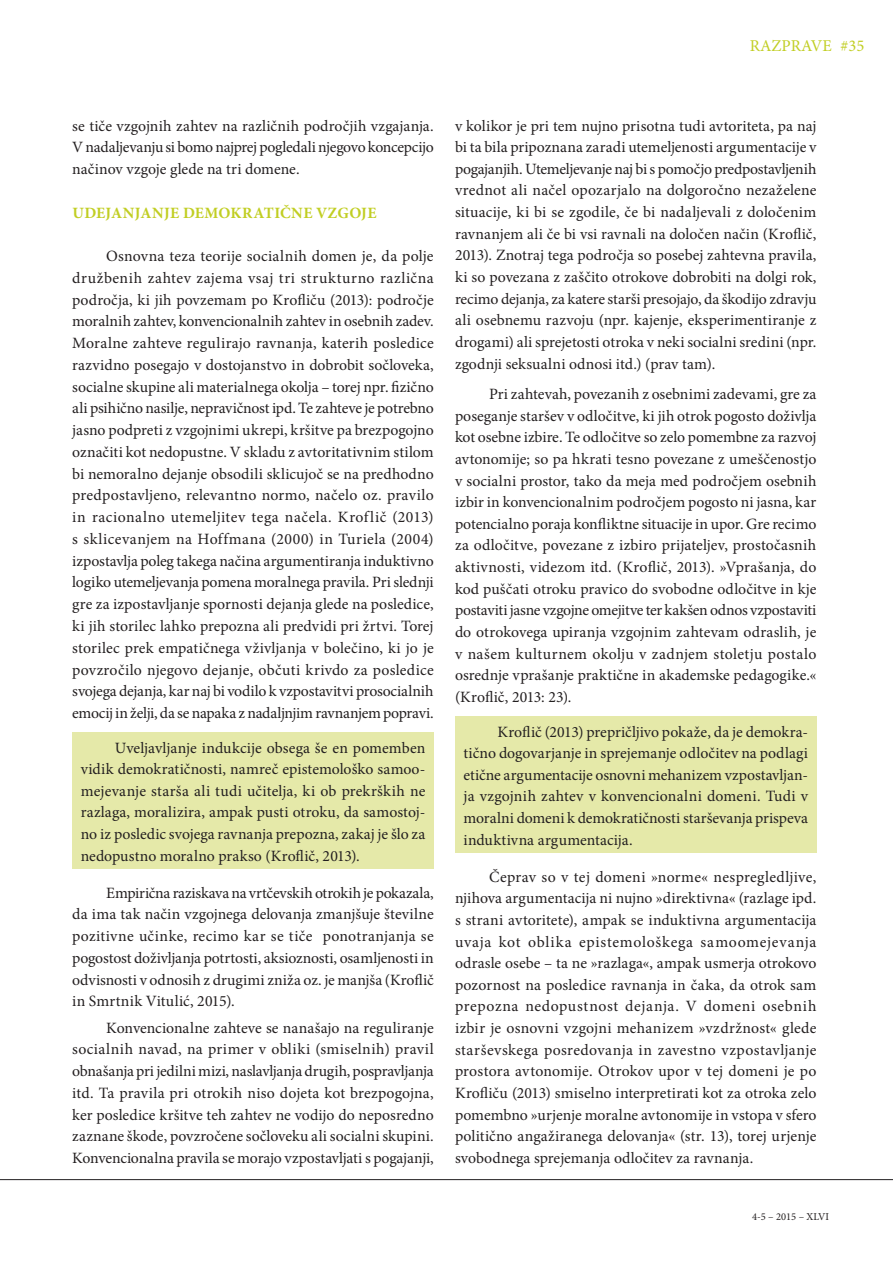
<style>
.page{position:relative;width:893px;height:1263px;background:#fff}
.page>*{position:absolute;margin:0;border:0;box-sizing:border-box;transform-origin:0 0}
.t1{font:16.5px "Minion Pro";color:#c1ce23}
.Tekst{font:15.75px/21.6px "Minion Pro";color:#231f20;text-align:justify}
.Podnaslov{font:700 15.75px "Minion Pro";letter-spacing:.02em;color:#c1ce23}
.t2{font:10.5px "Minion Pro";color:#231f20}
</style>
<div class="page">
<hr style="left:0;top:1179px;width:893px;height:1px;background:#231f20">
<div style="left:72px;top:733px;width:362px;height:136px;background:#e5e9a9"></div>
<div style="left:455px;top:717px;width:362px;height:136px;background:#e5e9a9"></div>
<p class="t1" style="left:750px;top:35px;width:83px">RAZPRAVE</p>
<p class="t1" style="left:840px;top:34px;width:25px">#35</p>
<p class="Tekst" style="left:72px;top:115px;width:363px">se tiče vzgojnih zahtev na različnih področjih vzgajanja.<br>V nadaljevanju si bomo najprej pogledali njegovo koncepcijo načinov vzgoje glede na tri domene.</p>
<p class="Podnaslov" style="left:72px;top:201px;width:306px">UDEJANJANJE DEMOKRATIČNE VZGOJE</p>
<p class="Tekst" style="left:72px;top:245px;width:363px;text-indent:34px">Osnovna teza teorije socialnih domen je, da polje družbenih zahtev zajema vsaj tri strukturno različna področja, ki jih povzemam po Krofliču (2013): področje moralnih zahtev, konvencionalnih zahtev in osebnih zadev.<br>Moralne zahteve regulirajo ravnanja, katerih posledice razvidno posegajo v dostojanstvo in dobrobit sočloveka, socialne skupine ali materialnega okolja – torej npr. fizično ali psihično nasilje, nepravičnost ipd. Te zahteve je potrebno jasno podpreti z vzgojnimi ukrepi, kršitve pa brezpogojno označiti kot nedopustne. V skladu z avtoritativnim stilom bi nemoralno dejanje obsodili sklicujoč se na predhodno predpostavljeno, relevantno normo, načelo oz. pravilo in racionalno utemeljitev tega načela. Kroflič (2013) s sklicevanjem na Hoffmana (2000) in Turiela (2004) izpostavlja poleg takega načina argumentiranja induktivno logiko utemeljevanja pomena moralnega pravila. Pri slednji gre za izpostavljanje spornosti dejanja glede na posledice, ki jih storilec lahko prepozna ali predvidi pri žrtvi. Torej storilec prek empatičnega vživljanja v bolečino, ki jo je povzročilo njegovo dejanje, občuti krivdo za posledice svojega dejanja, kar naj bi vodilo k vzpostavitvi prosocialnih emocij in želji, da se napaka z nadaljnjim ravnanjem popravi.</p>
<p class="Tekst" style="left:81px;top:737px;width:346px;text-indent:34px">Uveljavljanje indukcije obsega še en pomemben vidik demokratičnosti, namreč epistemološko samoo&shy;mejevanje starša ali tudi učitelja, ki ob prekrških ne razlaga, moralizira, ampak pusti otroku, da samostoj&shy;no iz posledic svojega ravnanja prepozna, zakaj je šlo za nedopustno moralno prakso (Kroflič, 2013).</p>
<p class="Tekst" style="left:72px;top:882px;width:363px;text-indent:34px">Empirična raziskava na vrtčevskih otrokih je pokazala, da ima tak način vzgojnega delovanja zmanjšuje številne pozitivne učinke, recimo kar se tiče ponotranjanja se pogostost doživljanja potrtosti, aksioznosti, osamljenosti in odvisnosti v odnosih z drugimi zniža oz. je manjša (Kroflič in Smrtnik Vitulić, 2015).</p>
<p class="Tekst" style="left:72px;top:1017px;width:363px;text-indent:34px">Konvencionalne zahteve se nanašajo na reguliranje socialnih navad, na primer v obliki (smiselnih) pravil obnašanja pri jedilni mizi, naslavljanja drugih, pospravljanja itd. Ta pravila pri otrokih niso dojeta kot brezpogojna, ker posledice kršitve teh zahtev ne vodijo do neposredno zaznane škode, povzročene sočloveku ali socialni skupini.<br>Konvencionalna pravila se morajo vzpostavljati s pogajanji,</p>
<p class="Tekst" style="left:455px;top:115px;width:363px">v kolikor je pri tem nujno prisotna tudi avtoriteta, pa naj bi ta bila pripoznana zaradi utemeljenosti argumentacije v pogajanjih. Utemeljevanje naj bi s pomočjo predpostavljenih vrednot ali načel opozarjalo na dolgoročno nezaželene situacije, ki bi se zgodile, če bi nadaljevali z določenim ravnanjem ali če bi vsi ravnali na določen način (Kroflič, 2013). Znotraj tega področja so posebej zahtevna pravila, ki so povezana z zaščito otrokove dobrobiti na dolgi rok, recimo dejanja, za katere starši presojajo, da škodijo zdravju ali osebnemu razvoju (npr. kajenje, eksperimentiranje z drogami) ali sprejetosti otroka v neki socialni sredini (npr. zgodnji seksualni odnosi itd.) (prav tam).</p>
<p class="Tekst" style="left:455px;top:383px;width:363px;text-indent:34px">Pri zahtevah, povezanih z osebnimi zadevami, gre za poseganje staršev v odločitve, ki jih otrok pogosto doživlja kot osebne izbire. Te odločitve so zelo pomembne za razvoj avtonomije; so pa hkrati tesno povezane z umeščenostjo v socialni prostor, tako da meja med področjem osebnih izbir in konvencionalnim področjem pogosto ni jasna, kar potencialno poraja konfliktne situacije in upor. Gre recimo za odločitve, povezane z izbiro prijateljev, prostočasnih aktivnosti, videzom itd. (Kroflič, 2013). »Vprašanja, do kod puščati otroku pravico do svobodne odločitve in kje postaviti jasne vzgojne omejitve ter kakšen odnos vzpostaviti do otrokovega upiranja vzgojnim zahtevam odraslih, je v našem kulturnem okolju v zadnjem stoletju postalo osrednje vprašanje praktične in akademske pedagogike.« (Kroflič, 2013: 23).</p>
<p class="Tekst" style="left:463px;top:721px;width:346px;text-indent:34px">Kroflič (2013) prepričljivo pokaže, da je demokra&shy;tično dogovarjanje in sprejemanje odločitev na podlagi etične argumentacije osnovni mehanizem vzpostavljan&shy;ja vzgojnih zahtev v konvencionalni domeni. Tudi v moralni domeni k demokratičnosti starševanja prispeva induktivna argumentacija.</p>
<p class="Tekst" style="left:455px;top:866px;width:363px;text-indent:34px">Čeprav so v tej domeni »norme« nespregledljive, njihova argumentacija ni nujno »direktivna« (razlage ipd. s strani avtoritete), ampak se induktivna argumentacija uvaja kot oblika epistemološkega samoomejevanja odrasle osebe – ta ne »razlaga«, ampak usmerja otrokovo pozornost na posledice ravnanja in čaka, da otrok sam prepozna nedopustnost dejanja. V domeni osebnih izbir je osnovni vzgojni mehanizem »vzdržnost« glede starševskega posredovanja in zavestno vzpostavljanje prostora avtonomije. Otrokov upor v tej domeni je po Krofliču (2013) smiselno interpretirati kot za otroka zelo pomembno »urjenje moralne avtonomije in vstopa v sfero politično angažiranega delovanja« (str. 13), torej urjenje svobodnega sprejemanja odločitev za ravnanja.</p>
<p class="t2" style="left:752px;top:1210px;width:79px">4-5 – 2015 – XLVI</p>
</div>
